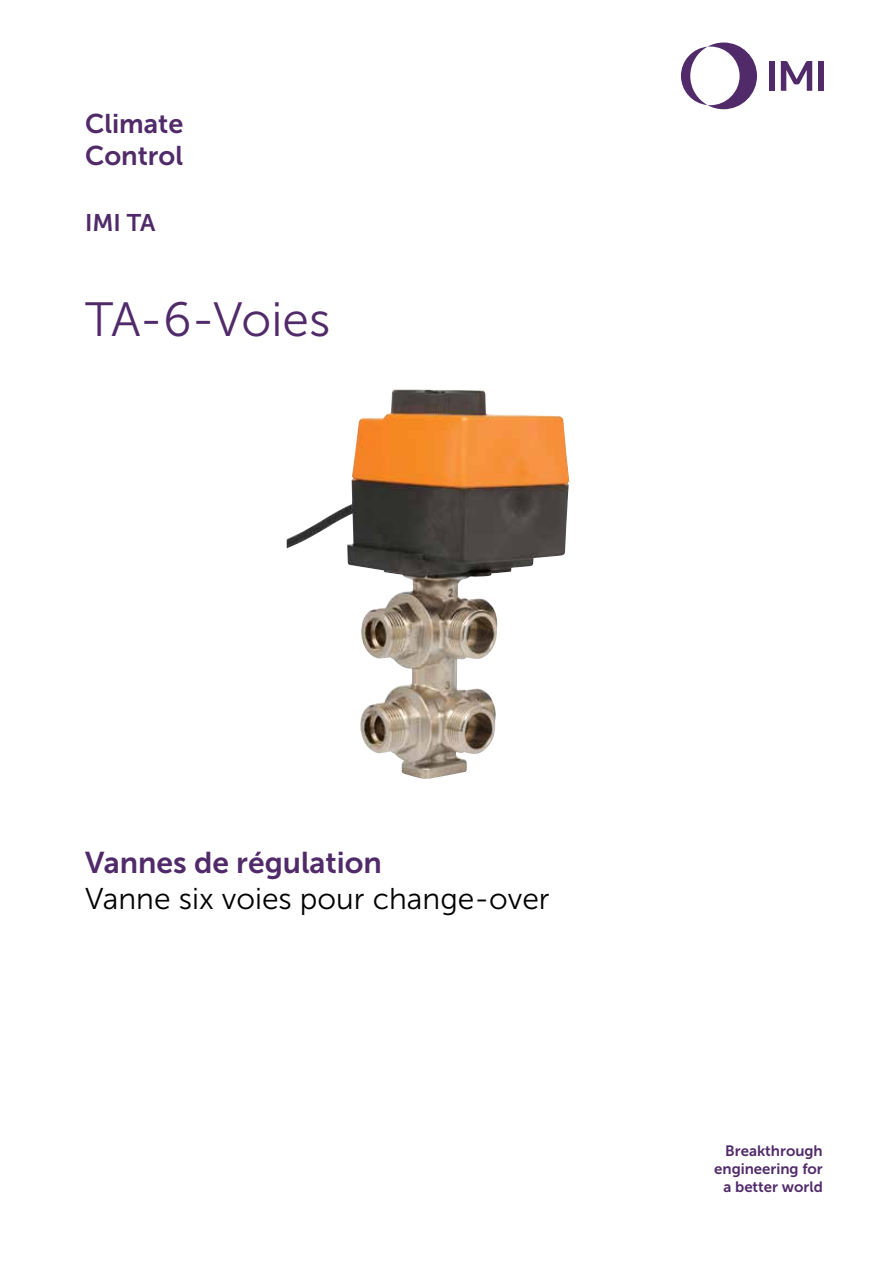
<style>
.page{position:relative;width:893px;height:1263px;background:#fff}
.page>*{position:absolute;margin:0;border:0;box-sizing:border-box;transform-origin:0 0}
.t1{font:48px "Museo Sans 300";color:#512a6a}
.t2{font:30px "Museo Sans 300";color:#000}
.t3{font:30px "Museo Sans 700";color:#512a6a}
.t4{font:27px/32.4px "Museo Sans 700";color:#512a6a}
.t5{font:24px "Museo Sans 700";color:#512a6a}
.t6{font:15px/18px "Museo Sans 700";color:#512a6a;text-align:right}
</style>
<div class="page">
<svg style="left:681px;top:43px;width:76px;height:66px"></svg>
<div style="left:769px;top:61px;width:6px;height:30px;background:#512a6a"></div>
<div style="left:818px;top:61px;width:6px;height:30px;background:#512a6a"></div>
<svg style="left:781px;top:61px;width:31px;height:30px"></svg>
<img style="left:287px;top:389px;width:211px;height:390px">
<h3 class="t4" style="left:85px;top:107px;width:100px">Climate<br>Control</h3>
<h3 class="t5" style="left:85px;top:210px;width:72px">IMI TA</h3>
<h1 class="t1" style="left:85px;top:293px;width:247px">TA-6-Voies</h1>
<h2 class="t3" style="left:85px;top:846px;width:298px">Vannes de régulation</h2>
<h2 class="t2" style="left:85px;top:882px;width:466px">Vanne six voies pour change-over</h2>
<p class="t6" style="left:714px;top:1142px;width:110px">Breakthrough engineering for a better world</p>
</div>
